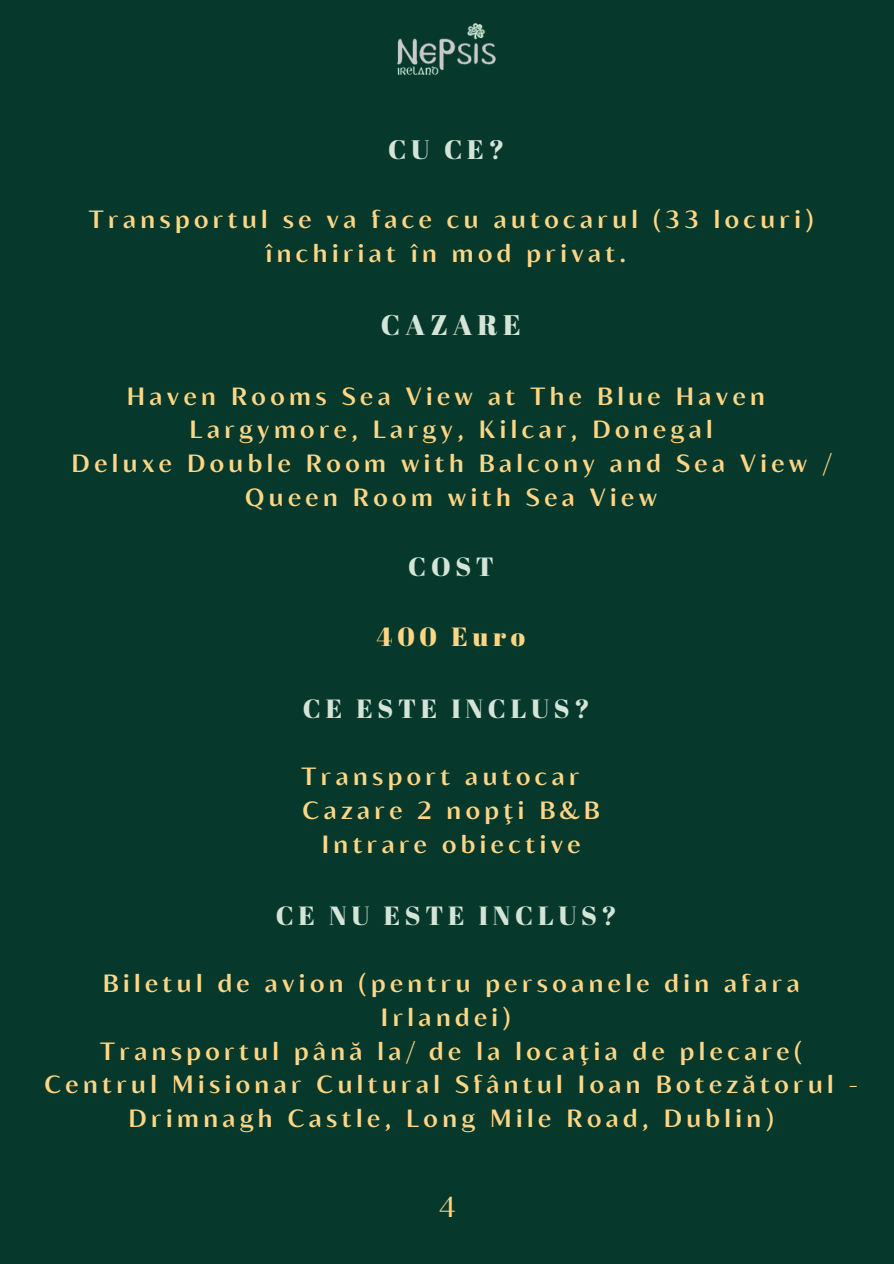
<style>
.page{position:relative;width:894px;height:1264px;background:#fff}
.page>*{position:absolute;margin:0;border:0;box-sizing:border-box;transform-origin:0 0}
.t1{font:28.95px "Blacker Sans Text";color:#ffd685}
.t2{font:28.35px "Abril Fatface";letter-spacing:.18em;color:#d4e5d8}
.t3{font:26.7px "Abril Fatface";color:#d4e5d8}
.t4{font:26.25px "Abril Fatface";letter-spacing:.18em;color:#d4e5d8}
.t5{font:26.25px "Abril Fatface";letter-spacing:.18em;color:#ffd685}
.t6{font:700 24.75px/33.8px "Blacker Sans Text";letter-spacing:.18em;color:#ffd685;text-align:center}
</style>
<div class="page">
<div style="left:0;top:0;width:893px;height:1263px;background:#06392b"></div>
<img style="left:397px;top:23px;width:99px;height:53px">
<p class="t3" style="left:388px;top:131px;width:118px">CU CE?</p>
<p class="t6" style="left:89px;top:201px;width:726px">Transportul se va face cu autocarul (33 locuri) închiriat în mod privat.</p>
<p class="t2" style="left:381px;top:305px;width:141px">CAZARE</p>
<p class="t6" style="left:127px;top:378px;width:639px">Haven Rooms Sea View at The Blue Haven</p>
<p class="t6" style="left:189px;top:412px;width:524px">Largymore, Largy, Kilcar, Donegal</p>
<h1 class="t6" style="left:72px;top:445px;width:760px">Deluxe Double Room with Balcony and Sea View /<br>Queen Room with Sea View</h1>
<h2 class="t4" style="left:408px;top:548px;width:87px">COST</h2>
<h1 class="t5" style="left:377px;top:617px;width:150px">400 Euro</h1>
<p class="t4" style="left:303px;top:689px;width:288px">CE ESTE INCLUS?</p>
<p class="t6" style="left:301px;top:758px;width:279px">Transport autocar</p>
<p class="t6" style="left:302px;top:792px;width:298px">Cazare 2 nopţi B&amp;B</p>
<h1 class="t6" style="left:321px;top:826px;width:260px">Intrare obiective</h1>
<p class="t4" style="left:275px;top:896px;width:342px">CE NU ESTE INCLUS?</p>
<p class="t6" style="left:103px;top:965px;width:698px">Biletul de avion (pentru persoanele din afara<br>Irlandei)</p>
<p class="t6" style="left:44px;top:1033px;width:814px">Transportul până la/ de la locaţia de plecare(<br>Centrul Misionar Cultural Sfântul Ioan Botezătorul -<br>Drimnagh Castle, Long Mile Road, Dublin)</p>
<h1 class="t1" style="left:439px;top:1188px;width:18px">4</h1>
</div>
